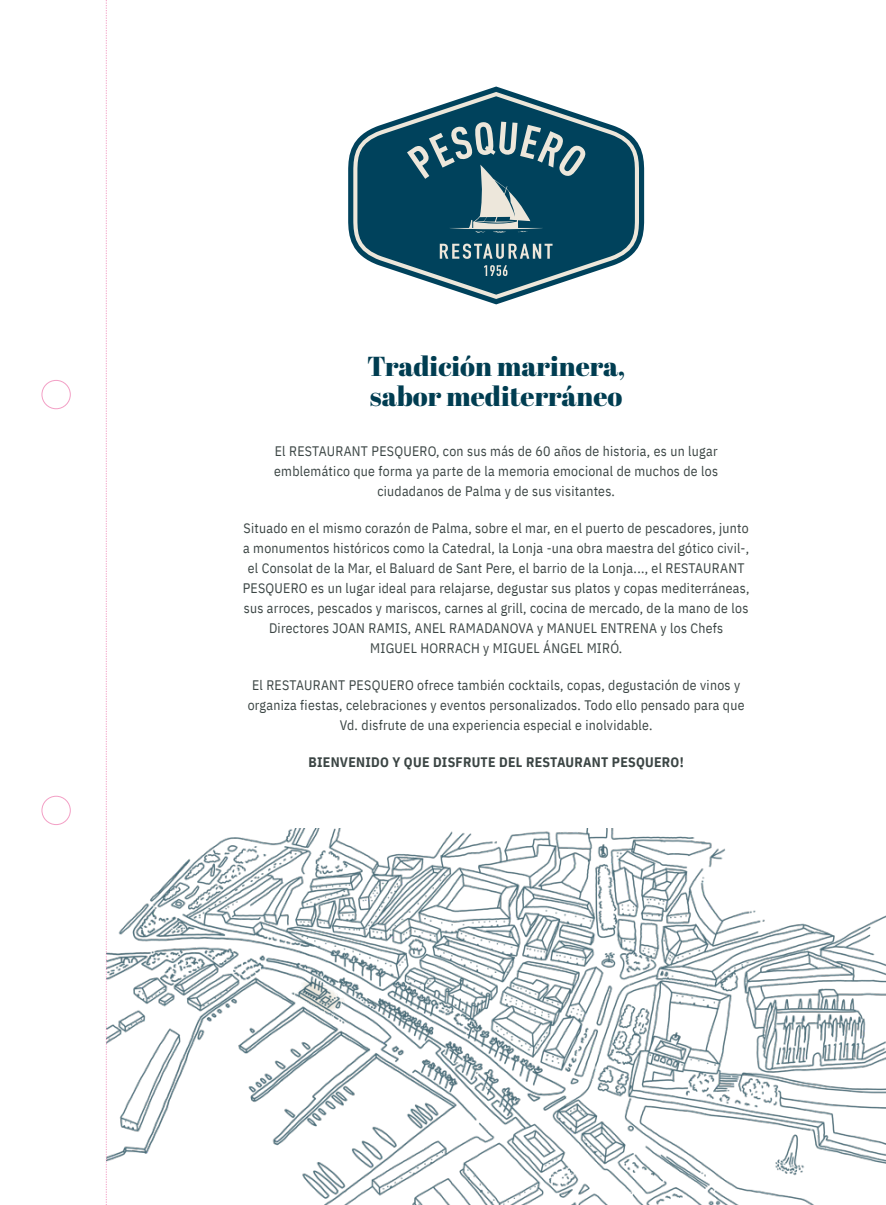
<style>
.page{position:relative;width:886px;height:1205px;background:#fff}
.page>*{position:absolute;margin:0;border:0;box-sizing:border-box;transform-origin:0 0}
.t1{font:27.5px/30.1px "Abril Fatface";color:#003d51}
.t2{font:13.75px/20px "IBM Plex Sans Cond";letter-spacing:.02em;color:#3b4544;text-align:center}
.t3{font:700 13.75px "IBM Plex Sans Cond";letter-spacing:.02em;color:#3b4544}
</style>
<div class="page">
<img style="left:107px;top:828px;width:779px;height:377px">
<svg style="left:348px;top:87px;width:296px;height:217px"></svg>
<svg style="left:353px;top:92px;width:286px;height:207px;fill:#00425c"></svg>
<svg style="left:407px;top:122px;width:179px;height:111px;background:#326577"></svg>
<svg style="left:440px;top:244px;width:112px;height:15px;background:#5e838e"></svg>
<svg style="left:484px;top:265px;width:23px;height:11px"></svg>
<div style="left:42px;top:380px;width:29px;height:29px;border:1px solid #f39fc5;border-radius:50%"></div>
<div style="left:42px;top:796px;width:29px;height:29px;border:1px solid #f39fc5;border-radius:50%"></div>
<svg style="left:106px;top:0;width:1px;height:1205px"></svg>
<h1 class="t1" style="left:367px;top:350px;width:260px">Tradición marinera, sabor mediterráneo</h1>
<p class="t2" style="left:274px;top:439px;width:445px">El RESTAURANT PESQUERO, con sus más de 60 años de historia, es un lugar emblemático que forma ya parte de la memoria emocional de muchos de los ciudadanos de Palma y de sus visitantes.</p>
<p class="t2" style="left:243px;top:516px;width:508px">Situado en el mismo corazón de Palma, sobre el mar, en el puerto de pescadores, junto a monumentos históricos como la Catedral, la Lonja -una obra maestra del gótico civil-, el Consolat de la Mar, el Baluard de Sant Pere, el barrio de la Lonja..., el RESTAURANT PESQUERO es un lugar ideal para relajarse, degustar sus platos y copas mediterráneas, sus arroces, pescados y mariscos, carnes al grill, cocina de mercado, de la mano de los Directores JOAN RAMIS, ANEL RAMADANOVA y MANUEL ENTRENA y los Chefs<br>MIGUEL HORRACH y MIGUEL ÁNGEL MIRÓ.</p>
<p class="t2" style="left:248px;top:673px;width:498px">El RESTAURANT PESQUERO ofrece también cocktails, copas, degustación de vinos y organiza fiestas, celebraciones y eventos personalizados. Todo ello pensado para que<br>Vd. disfrute de una experiencia especial e inolvidable.</p>
<p class="t3" style="left:309px;top:751px;width:377px">BIENVENIDO Y QUE DISFRUTE DEL RESTAURANT PESQUERO!</p>
</div>
